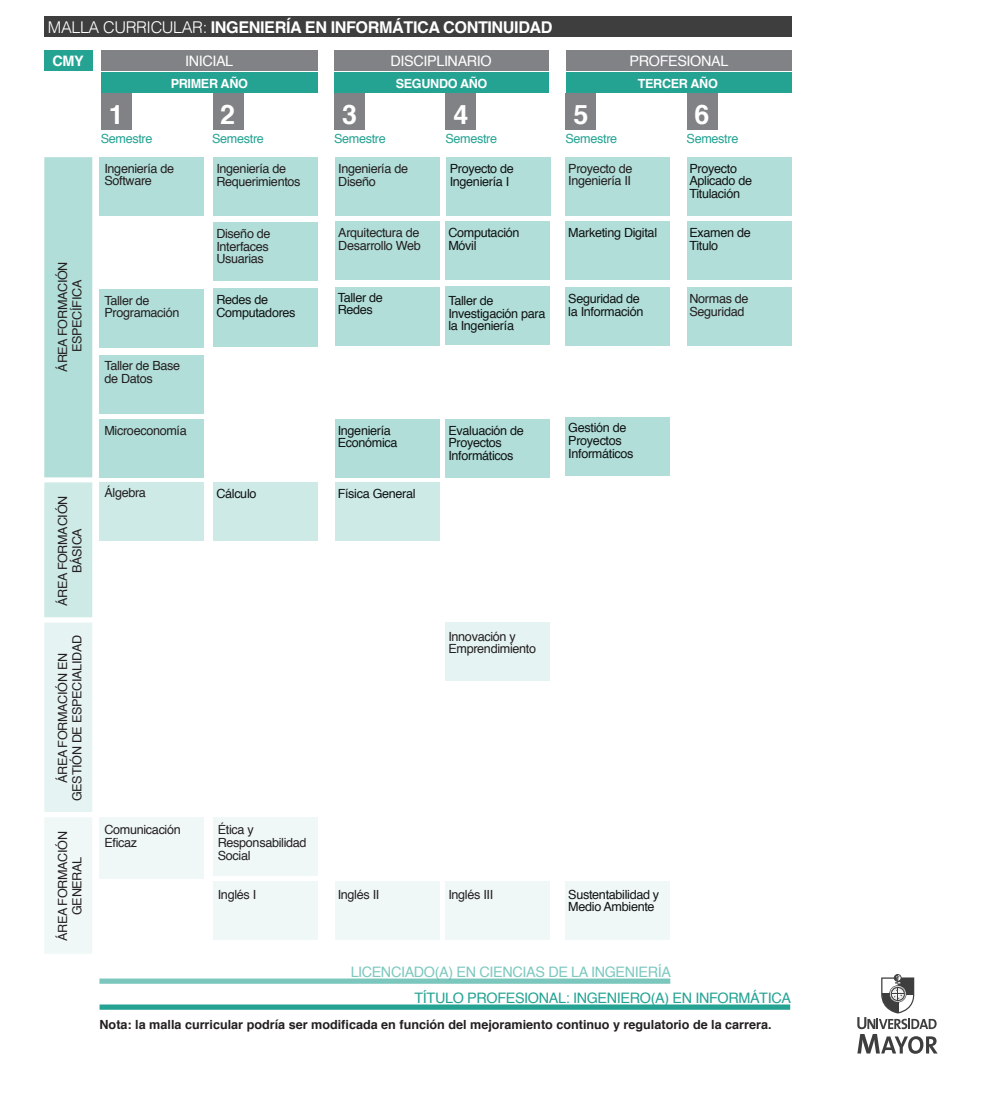
<style>
.page{position:relative;width:986px;height:1099px;background:#fff}
.page>*{position:absolute;margin:0;border:0;box-sizing:border-box;transform-origin:0 0}
.t1{font:700 26.78px "Helvetica";color:#fff}
.t2{font:700 16.28px "Helvetica";letter-spacing:-.025em;color:#fff}
.t3{font:14.35px "Helvetica";letter-spacing:-.025em;color:#24a393}
.t4{font:14.35px "Helvetica";letter-spacing:-.025em;color:#fff}
.t5{font:700 14.35px "Helvetica";color:#fff}
.t6{font:12.6px/12.6px "Helvetica";letter-spacing:-.025em;color:#231f20}
.t7{font:12.6px/12.6px "Helvetica";letter-spacing:-.025em;color:#0f1313}
.t8{font:700 12.6px "Helvetica";color:#231f20}
.t9{font:12.6px "Helvetica";letter-spacing:-.025em;color:#24a393}
.t10{font:700 12.6px "Helvetica";letter-spacing:-.025em;color:#fff}
.s1{font-weight:300}
</style>
<div class="page">
<div style="left:44px;top:157px;width:48px;height:320px;background:#b2ded9"></div>
<div style="left:44px;top:482px;width:48px;height:135px;background:#ceeae7"></div>
<div style="left:44px;top:622px;width:48px;height:190px;background:#e5f4f2"></div>
<div style="left:101px;top:50px;width:216px;height:21px;background:#808285"></div>
<div style="left:44px;top:50px;width:49px;height:21px;background:#24a393"></div>
<div style="left:99px;top:157px;width:105px;height:58px;background:#b2ded9"></div>
<div style="left:565px;top:157px;width:105px;height:58px;background:#b2ded9"></div>
<div style="left:565px;top:222px;width:105px;height:58px;background:#b2ded9"></div>
<div style="left:565px;top:287px;width:105px;height:58px;background:#b2ded9"></div>
<div style="left:565px;top:417px;width:105px;height:58px;background:#b2ded9"></div>
<div style="left:445px;top:287px;width:105px;height:58px;background:#b2ded9"></div>
<div style="left:335px;top:287px;width:104px;height:59px;background:#b2ded9"></div>
<div style="left:445px;top:222px;width:105px;height:58px;background:#b2ded9"></div>
<div style="left:99px;top:289px;width:105px;height:58px;background:#b2ded9"></div>
<div style="left:99px;top:355px;width:105px;height:58px;background:#b2ded9"></div>
<div style="left:99px;top:419px;width:105px;height:58px;background:#b2ded9"></div>
<div style="left:213px;top:157px;width:104px;height:58px;background:#b2ded9"></div>
<div style="left:335px;top:157px;width:104px;height:58px;background:#b2ded9"></div>
<div style="left:446px;top:157px;width:105px;height:58px;background:#b2ded9"></div>
<div style="left:335px;top:222px;width:104px;height:58px;background:#b2ded9"></div>
<div style="left:213px;top:222px;width:104px;height:58px;background:#b2ded9"></div>
<div style="left:213px;top:288px;width:104px;height:58px;background:#b2ded9"></div>
<div style="left:213px;top:482px;width:104px;height:58px;background:#ceeae7"></div>
<div style="left:99px;top:482px;width:105px;height:58px;background:#ceeae7"></div>
<div style="left:213px;top:817px;width:104px;height:58px;background:#f0f8f7"></div>
<div style="left:213px;top:881px;width:104px;height:59px;background:#f0f8f7"></div>
<div style="left:101px;top:73px;width:216px;height:20px;background:#24a393"></div>
<div style="left:101px;top:93px;width:30px;height:37px;background:#808285"></div>
<div style="left:213px;top:93px;width:30px;height:37px;background:#808285"></div>
<div style="left:335px;top:419px;width:104px;height:58px;background:#b2ded9"></div>
<div style="left:335px;top:482px;width:104px;height:58px;background:#ceeae7"></div>
<div style="left:335px;top:881px;width:104px;height:59px;background:#f0f8f7"></div>
<div style="left:565px;top:881px;width:105px;height:59px;background:#f0f8f7"></div>
<div style="left:445px;top:419px;width:105px;height:58px;background:#b2ded9"></div>
<div style="left:445px;top:881px;width:105px;height:59px;background:#f0f8f7"></div>
<div style="left:445px;top:622px;width:105px;height:58px;background:#e5f4f2"></div>
<div style="left:44px;top:817px;width:48px;height:136px;background:#f0f8f7"></div>
<div style="left:99px;top:817px;width:105px;height:61px;background:#f0f8f7"></div>
<div style="left:334px;top:93px;width:31px;height:37px;background:#808285"></div>
<div style="left:445px;top:93px;width:31px;height:37px;background:#808285"></div>
<div style="left:334px;top:73px;width:214px;height:20px;background:#24a393"></div>
<div style="left:44px;top:16px;width:747px;height:21px;background:#3e3e3f"></div>
<div style="left:334px;top:50px;width:214px;height:21px;background:#808285"></div>
<div style="left:565px;top:93px;width:31px;height:37px;background:#808285"></div>
<div style="left:565px;top:73px;width:226px;height:20px;background:#24a393"></div>
<div style="left:686px;top:157px;width:105px;height:58px;background:#b2ded9"></div>
<div style="left:686px;top:222px;width:105px;height:58px;background:#b2ded9"></div>
<div style="left:686px;top:287px;width:105px;height:58px;background:#b2ded9"></div>
<div style="left:686px;top:93px;width:31px;height:37px;background:#808285"></div>
<div style="left:565px;top:50px;width:226px;height:21px;background:#808285"></div>
<div style="left:100px;top:1004px;width:690px;height:5px;background:#24a393"></div>
<div style="left:99px;top:978px;width:571px;height:5px;background:#7bc7be"></div>
<svg style="left:857px;top:974px;width:80px;height:79px"></svg>
<p class="t2" style="left:48px;top:15px;width:506px"><span class="s1">MALLA CURRICULAR:</span> INGENIERÍA EN INFORMÁTICA CONTINUIDAD</p>
<p class="t5" style="left:52px;top:49px;width:33px">CMY</p>
<p class="t4" style="left:185px;top:50px;width:50px">INICIAL</p>
<p class="t4" style="left:390px;top:50px;width:103px">DISCIPLINARIO</p>
<p class="t4" style="left:629px;top:50px;width:100px">PROFESIONAL</p>
<p class="t10" style="left:171px;top:73px;width:79px">PRIMER AÑO</p>
<p class="t10" style="left:396px;top:73px;width:93px">SEGUNDO AÑO</p>
<p class="t10" style="left:638px;top:73px;width:82px">TERCER AÑO</p>
<h1 class="t1" style="left:109px;top:93px;width:16px">1</h1>
<h1 class="t1" style="left:220px;top:93px;width:16px">2</h1>
<h1 class="t1" style="left:342px;top:93px;width:16px">3</h1>
<h1 class="t1" style="left:453px;top:93px;width:16px">4</h1>
<h1 class="t1" style="left:573px;top:93px;width:16px">5</h1>
<h1 class="t1" style="left:694px;top:93px;width:16px">6</h1>
<p class="t9" style="left:101px;top:129px;width:53px">Semestre</p>
<p class="t9" style="left:212px;top:129px;width:53px">Semestre</p>
<p class="t9" style="left:334px;top:129px;width:53px">Semestre</p>
<p class="t9" style="left:445px;top:129px;width:53px">Semestre</p>
<p class="t9" style="left:565px;top:129px;width:53px">Semestre</p>
<p class="t9" style="left:686px;top:129px;width:53px">Semestre</p>
<p class="t6" style="left:56px;top:371px;width:112px;line-height:14.3px;text-align:center;rotate:-90deg">ÁREA FORMACIÓN<br>ESPECÍFICA</p>
<p class="t6" style="left:56px;top:606px;width:112px;line-height:14.3px;text-align:center;rotate:-90deg">ÁREA FORMACIÓN<br>BÁSICA</p>
<p class="t6" style="left:56px;top:801px;width:168px;line-height:14.3px;text-align:center;rotate:-90deg">ÁREA FORMACIÓN EN<br>GESTIÓN DE ESPECIALIDAD</p>
<p class="t6" style="left:104px;top:162px;width:71px">Ingeniería de<br>Software</p>
<p class="t6" style="left:104px;top:294px;width:76px">Taller de<br>Programación</p>
<p class="t6" style="left:216px;top:163px;width:86px">Ingeniería de<br>Requerimientos</p>
<p class="t6" style="left:338px;top:163px;width:71px">Ingeniería de<br>Diseño</p>
<p class="t7" style="left:450px;top:163px;width:66px">Proyecto de<br>Ingeniería I</p>
<p class="t6" style="left:338px;top:226px;width:84px">Arquitectura de<br>Desarrollo Web</p>
<p class="t7" style="left:448px;top:226px;width:73px">Computación<br>Móvil</p>
<p class="t6" style="left:216px;top:228px;width:56px">Diseño de<br>Interfaces<br>Usuarias</p>
<p class="t7" style="left:216px;top:294px;width:81px">Redes de<br>Computadores</p>
<p class="t7" style="left:338px;top:291px;width:47px">Taller de<br>Redes</p>
<p class="t7" style="left:448px;top:294px;width:98px">Taller de<br>Investigación para la Ingeniería</p>
<p class="t6" style="left:104px;top:360px;width:77px">Taller de Base de Datos</p>
<p class="t6" style="left:104px;top:424px;width:84px">Microeconomía</p>
<p class="t7" style="left:338px;top:424px;width:61px">Ingeniería<br>Económica</p>
<p class="t7" style="left:448px;top:424px;width:77px">Evaluación de<br>Proyectos<br>Informáticos</p>
<p class="t6" style="left:104px;top:486px;width:43px">Álgebra</p>
<p class="t7" style="left:216px;top:488px;width:42px">Cálculo</p>
<p class="t7" style="left:338px;top:488px;width:79px">Física General</p>
<p class="t6" style="left:448px;top:630px;width:89px">Innovación y<br>Emprendimiento</p>
<p class="t6" style="left:56px;top:941px;width:112px;line-height:14.3px;text-align:center;rotate:-90deg">ÁREA FORMACIÓN<br>GENERAL</p>
<p class="t6" style="left:104px;top:824px;width:78px">Comunicación<br>Eficaz</p>
<p class="t6" style="left:218px;top:824px;width:90px">Ética y<br>Responsabilidad<br>Social</p>
<p class="t6" style="left:218px;top:888px;width:40px">Inglés I</p>
<p class="t6" style="left:338px;top:888px;width:43px">Inglés II</p>
<p class="t6" style="left:448px;top:888px;width:46px">Inglés III</p>
<p class="t6" style="left:568px;top:162px;width:66px">Proyecto de<br>Ingeniería II</p>
<p class="t7" style="left:568px;top:226px;width:90px">Marketing Digital</p>
<p class="t7" style="left:568px;top:293px;width:77px">Seguridad de la Información</p>
<p class="t7" style="left:568px;top:422px;width:67px">Gestión de<br>Proyectos<br>Informáticos</p>
<p class="t7" style="left:568px;top:888px;width:92px">Sustentabilidad y<br>Medio Ambiente</p>
<p class="t7" style="left:689px;top:162px;width:64px">Proyecto<br>Aplicado de<br>Titulación</p>
<p class="t7" style="left:689px;top:226px;width:63px">Examen de<br>Titulo</p>
<p class="t6" style="left:689px;top:293px;width:61px">Normas de<br>Seguridad</p>
<p class="t3" style="left:350px;top:960px;width:322px">LICENCIADO(A) EN CIENCIAS DE LA INGENIERÍA</p>
<p class="t8" style="left:100px;top:1014px;width:673px">Nota: la malla curricular podría ser modificada en función del mejoramiento continuo y regulatorio de la carrera.</p>
<p class="t3" style="left:414px;top:986px;width:378px">TÍTULO PROFESIONAL: INGENIERO(A) EN INFORMÁTICA</p>
</div>
